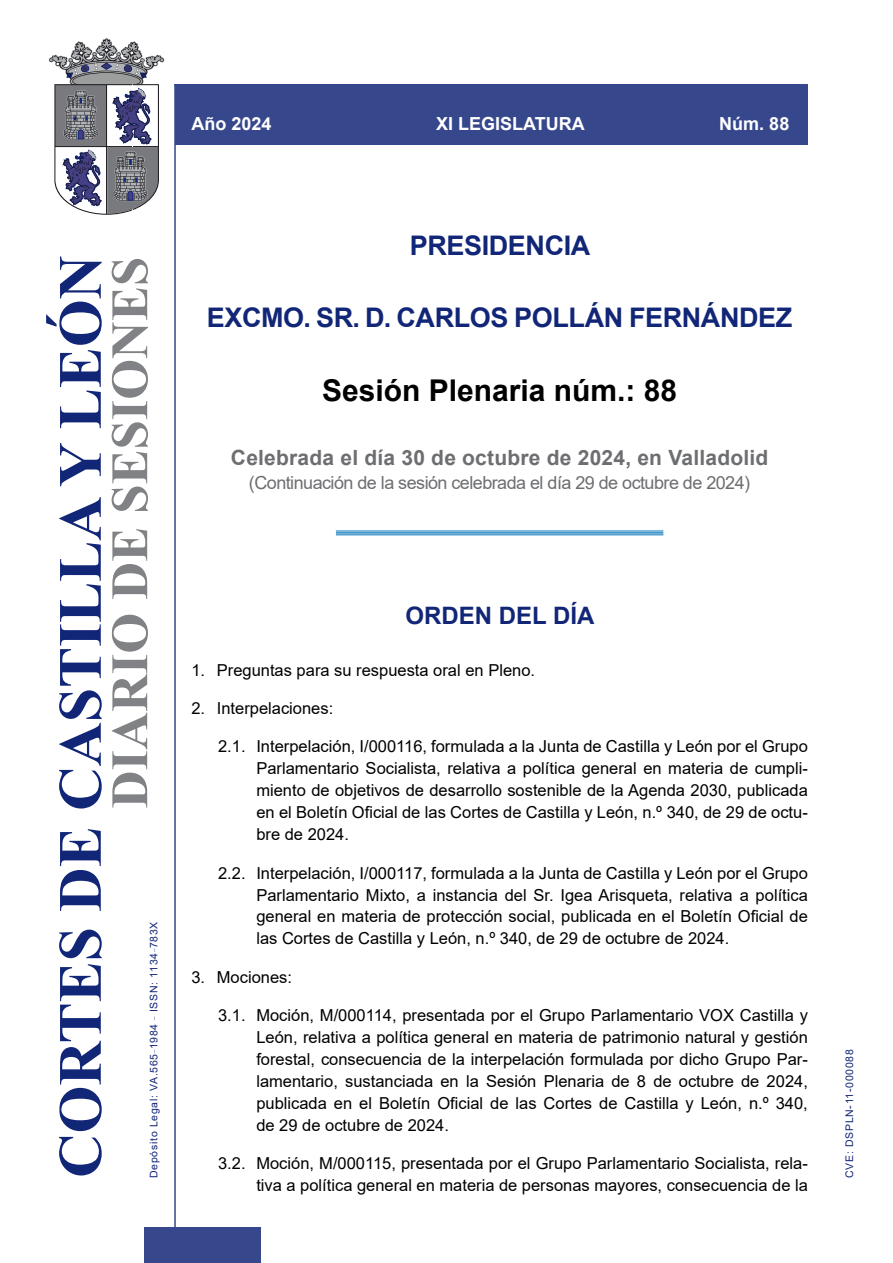
<style>
.page{position:relative;width:893px;height:1263px;background:#fff}
.page>*{position:absolute;margin:0;border:0;box-sizing:border-box;transform-origin:0 0}
.Sesion{font:700 30px "Arial";color:#000}
.PresidentePleno{font:700 27px "Arial";letter-spacing:-.015em;color:#122678}
.OrdenDiaTitulo{font:700 24px "Arial";color:#122678}
.CelebracionConContin{font:700 21px "Arial";letter-spacing:.01em;color:#6d6e71}
.ContinuacionCelebrac{font:18px "Arial";letter-spacing:-.03em;color:#6d6e71}
.Numero{font:700 18px "Arial";color:#fff}
.OrdenDiaSubPunto{font:16.5px/21.9px "Arial";color:#000;text-align:justify}
.OrdenDiaPUnto{font:16.5px "Arial";color:#000}
.t1{font:10.5px "Arial";letter-spacing:.065em;color:#122678}
</style>
<div class="page">
<hr style="left:174px;top:84px;width:2px;height:1179px;background:#36478c">
<div style="left:144px;top:1227px;width:117px;height:36px;background:#36478c"></div>
<hr style="left:174px;top:84px;width:634px;height:1px;background:#36478c">
<div style="left:175px;top:85px;width:633px;height:60px;background:#36478c"></div>
<svg style="left:49px;top:38px;width:115px;height:177px"></svg>
<hr style="left:336px;top:531px;width:327px;height:1px;background:#0072bc">
<hr style="left:336px;top:532px;width:327px;height:1px;background:#0072bc">
<hr style="left:336px;top:534px;width:327px;height:1px;background:#0072bc">
<svg style="left:46px;top:256px;width:56px;height:919px"></svg>
<svg style="left:112px;top:259px;width:36px;height:549px"></svg>
<p class="Numero" style="left:191px;top:111px;width:82px">Año 2024</p>
<p class="Numero" style="left:436px;top:111px;width:150px">XI LEGISLATURA</p>
<p class="Numero" style="left:719px;top:111px;width:72px">Núm. 88</p>
<p class="PresidentePleno" style="left:410px;top:227px;width:182px">PRESIDENCIA</p>
<p class="PresidentePleno" style="left:207px;top:299px;width:587px">EXCMO. SR. D. CARLOS POLLÁN FERNÁNDEZ</p>
<p class="Sesion" style="left:322px;top:370px;width:357px">Sesión Plenaria núm.: 88</p>
<p class="CelebracionConContin" style="left:231px;top:443px;width:539px">Celebrada el día 30 de octubre de 2024, en Valladolid</p>
<p class="ContinuacionCelebrac" style="left:249px;top:470px;width:503px">(Continuación de la sesión celebrada el día 29 de octubre de 2024)</p>
<p class="t1" style="left:146px;top:1178px;width:258px;rotate:-90deg">Depósito Legal: VA.565<sup>_</sup>1984 <sup>_</sup> ISSN: 1134<sup>_</sup>783X</p>
<p class="OrdenDiaTitulo" style="left:406px;top:599px;width:190px">ORDEN DEL DÍA</p>
<p class="OrdenDiaPUnto" style="left:191px;top:658px;width:345px">1. Preguntas para su respuesta oral en Pleno.</p>
<p class="OrdenDiaPUnto" style="left:191px;top:697px;width:143px">2. Interpelaciones:</p>
<p class="OrdenDiaSubPunto" style="left:256px;top:735px;width:553px;text-indent:-38px">2.1. Interpelación, I/000116, formulada a la Junta de Castilla y León por el Grupo Parlamentario Socialista, relativa a política general en materia de cumpli&shy;miento de objetivos de desarrollo sostenible de la Agenda 2030, publicada en el Boletín Oficial de las Cortes de Castilla y León, n.º 340, de 29 de octu&shy;bre de 2024.</p>
<p class="OrdenDiaSubPunto" style="left:256px;top:862px;width:553px;text-indent:-38px">2.2. Interpelación, I/000117, formulada a la Junta de Castilla y León por el Grupo Parlamentario Mixto, a instancia del Sr. Igea Arisqueta, relativa a política general en materia de protección social, publicada en el Boletín Oficial de las Cortes de Castilla y León, n.º 340, de 29 de octubre de 2024.</p>
<p class="OrdenDiaPUnto" style="left:191px;top:965px;width:102px">3. Mociones:</p>
<p class="OrdenDiaSubPunto" style="left:256px;top:1004px;width:553px;text-indent:-38px">3.1. Moción, M/000114, presentada por el Grupo Parlamentario VOX Castilla y León, relativa a política general en materia de patrimonio natural y gestión forestal, consecuencia de la interpelación formulada por dicho Grupo Par&shy;lamentario, sustanciada en la Sesión Plenaria de 8 de octubre de 2024, publicada en el Boletín Oficial de las Cortes de Castilla y León, n.º 340, de 29 de octubre de 2024.</p>
<p class="OrdenDiaSubPunto" style="left:218px;top:1152px;width:591px;text-align:right">3.2. Moción, M/000115, presentada por el Grupo Parlamentario Socialista, rela&shy;tiva a política general en materia de personas mayores, consecuencia de la</p>
<p class="t1" style="left:842px;top:1178px;width:130px;rotate:-90deg">CVE: DSPLN-11-000088</p>
</div>
